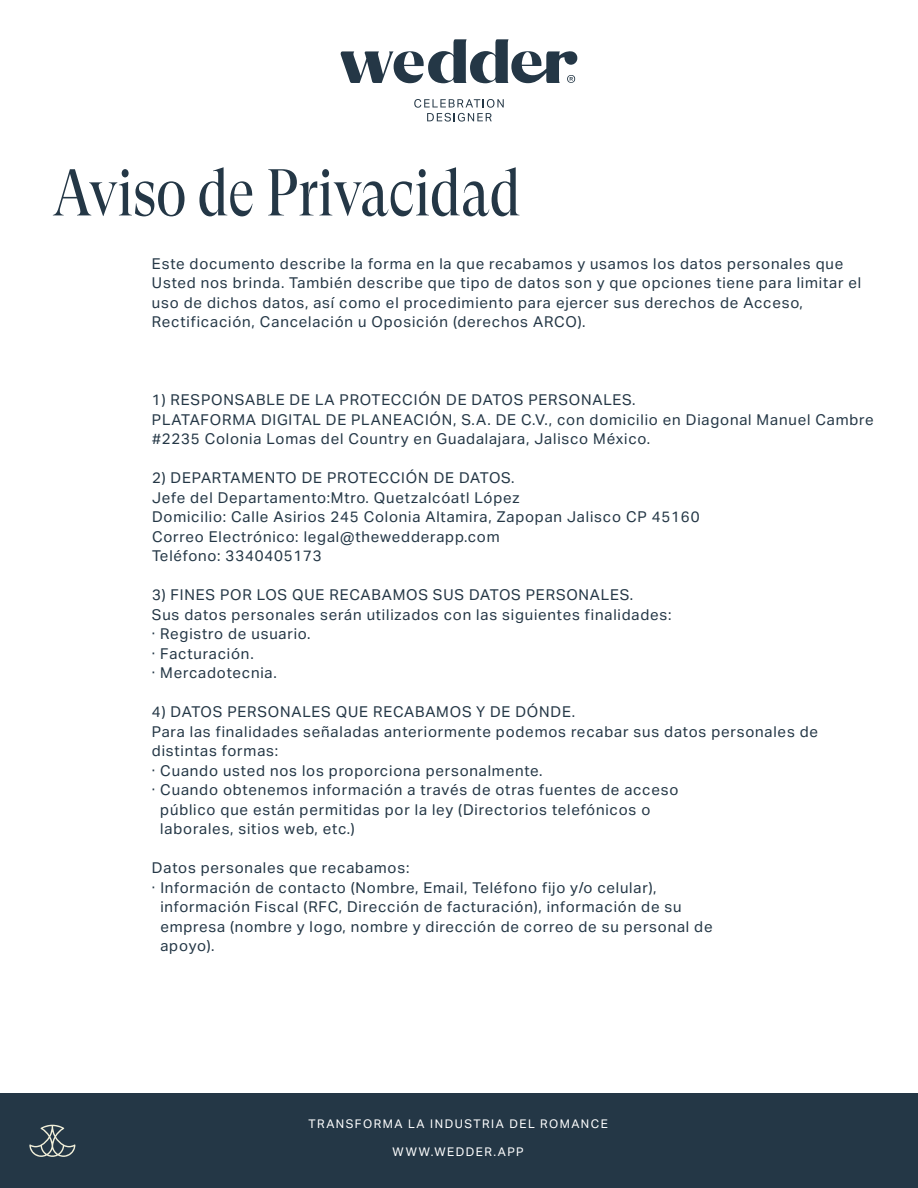
<style>
.page{position:relative;width:918px;height:1188px;background:#fff}
.page>*{position:absolute;margin:0;border:0;box-sizing:border-box;transform-origin:0 0}
.t1{font:66px "GT Super Display";color:#243746;scale:.83 1}
.t2{font:15px/19.5px "Aktiv Grotesk";letter-spacing:.055em;color:#243746}
.t3{font:12px "Aktiv Grotesk";letter-spacing:.125em;color:#fff}
</style>
<div class="page">
<svg style="left:414px;top:99px;width:90px;height:23px"></svg>
<svg style="left:340px;top:39px;width:237px;height:44px"></svg>
<div style="left:0;top:1094px;width:918px;height:94px;background:#243746"></div>
<svg style="left:29px;top:1125px;width:46px;height:32px"></svg>
<h1 class="t1" style="left:52px;top:158px;width:566px">Aviso de Privacidad</h1>
<p class="t2" style="left:152px;top:254px;width:711px">Este documento describe la forma en la que recabamos y usamos los datos personales que Usted nos brinda. También describe que tipo de datos son y que opciones tiene para limitar el uso de dichos datos, así como el procedimiento para ejercer sus derechos de Acceso, Rectificación, Cancelación u Oposición (derechos ARCO).</p>
<p class="t2" style="left:152px;top:390px;width:723px">1) RESPONSABLE DE LA PROTECCIÓN DE DATOS PERSONALES.<br>PLATAFORMA DIGITAL DE PLANEACIÓN, S.A. DE C.V., con domicilio en Diagonal Manuel Cambre #2235 Colonia Lomas del Country en Guadalajara, Jalisco México.</p>
<p class="t2" style="left:152px;top:468px;width:549px">2) DEPARTAMENTO DE PROTECCIÓN DE DATOS.<br>Jefe del Departamento:Mtro. Quetzalcóatl López<br>Domicilio: Calle Asirios 245 Colonia Altamira, Zapopan Jalisco CP 45160<br>Correo Electrónico: legal@thewedderapp.com<br>Teléfono: 3340405173</p>
<p class="t2" style="left:152px;top:585px;width:521px">3) FINES POR LOS QUE RECABAMOS SUS DATOS PERSONALES.<br>Sus datos personales serán utilizados con las siguientes finalidades: · Registro de usuario.<br>· Facturación.<br>· Mercadotecnia.</p>
<p class="t2" style="left:152px;top:702px;width:425px">4) DATOS PERSONALES QUE RECABAMOS Y DE DÓNDE.</p>
<p class="t2" style="left:152px;top:722px;width:668px">Para las finalidades señaladas anteriormente podemos recabar sus datos personales de</p>
<p class="t2" style="left:152px;top:741px;width:128px">distintas formas:</p>
<p class="t2" style="left:152px;top:761px;width:392px">· Cuando usted nos los proporciona personalmente.</p>
<p class="t2" style="left:152px;top:780px;width:528px">· Cuando obtenemos información a través de otras fuentes de acceso</p>
<p class="t2" style="left:160px;top:800px;width:492px">público que están permitidas por la ley (Directorios telefónicos o</p>
<p class="t2" style="left:160px;top:819px;width:196px">laborales, sitios web, etc.)</p>
<p class="t2" style="left:152px;top:858px;width:259px">Datos personales que recabamos:</p>
<p class="t2" style="left:152px;top:878px;width:506px">· Información de contacto (Nombre, Email, Teléfono fijo y/o celular),</p>
<p class="t2" style="left:160px;top:897px;width:523px">información Fiscal (RFC, Dirección de facturación), información de su</p>
<p class="t2" style="left:160px;top:917px;width:554px">empresa (nombre y logo, nombre y dirección de correo de su personal de</p>
<p class="t2" style="left:160px;top:936px;width:56px">apoyo).</p>
<p class="t3" style="left:308px;top:1116px;width:301px">TRANSFORMA LA INDUSTRIA DEL ROMANCE</p>
<p class="t3" style="left:393px;top:1145px;width:133px">WWW.WEDDER.APP</p>
</div>
